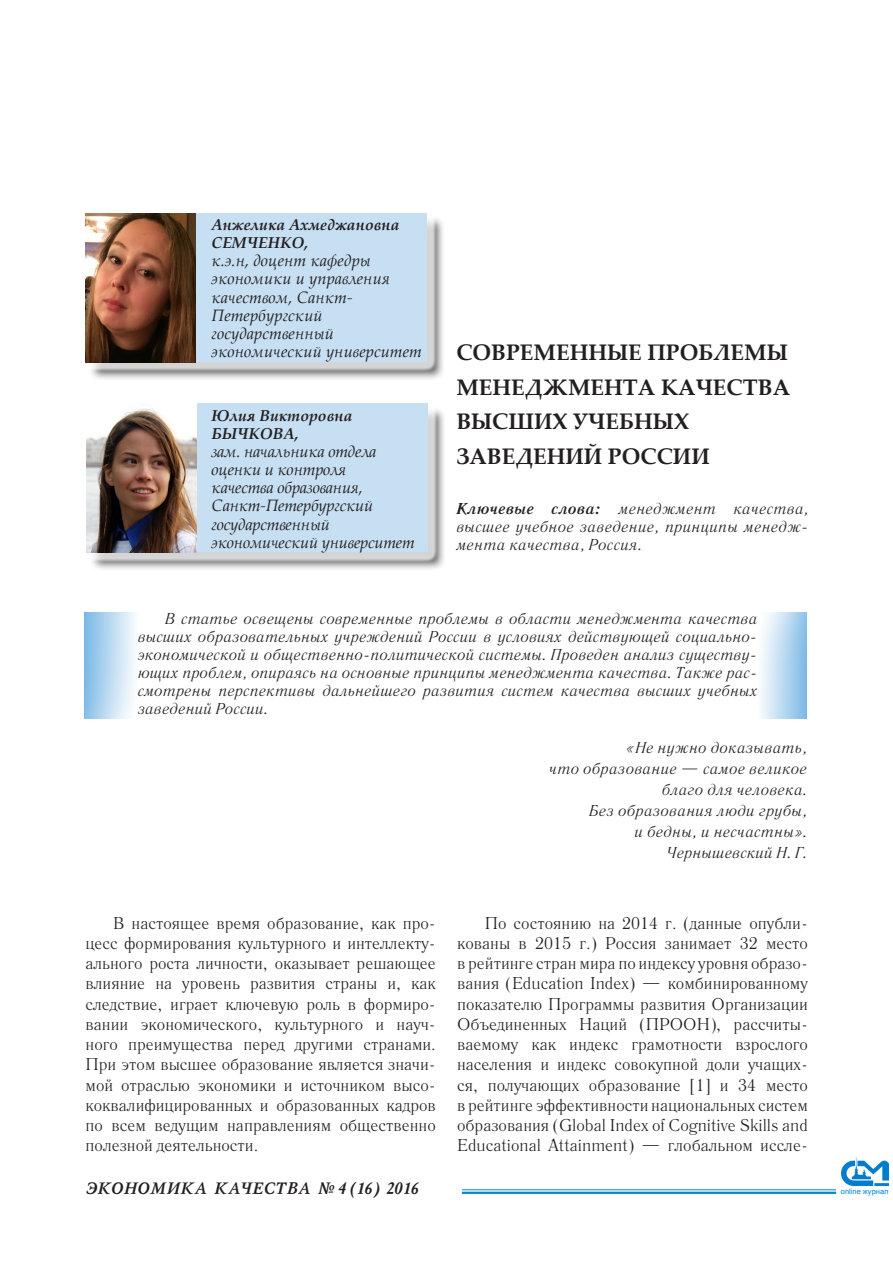
<style>
.page{position:relative;width:893px;height:1263px;background:#fff}
.page>*{position:absolute;margin:0;border:0;box-sizing:border-box;transform-origin:0 0}
.t1{font:700 22.5px/34.5px "Palatino Linotype";color:#231f20}
.t2{font:16.95px/20.2px "Literaturnaya";color:#231f20;text-align:justify}
.t3{font:italic 16.5px/18.1px "Palatino Linotype";letter-spacing:-.02em;color:#231f20}
.t4{font:italic 16.5px/18.1px "Palatino Linotype";color:#231f20}
.t5{font:italic 700 16.5px "Mysl C";letter-spacing:-.015em;color:#231f20}
.t6{font:italic 15.75px/18px "Literaturnaya";letter-spacing:.01em;color:#231f20;text-align:justify}
.t7{font:italic 700 15.75px/18px "Palatino Linotype";color:#231f20}
.t8{font:7.5px "Arial";color:#0089cf}
.s1{font-weight:700}
</style>
<div class="page">
<hr style="left:462px;top:1189px;width:374px;height:1px;background:#0089cf">
<hr style="left:462px;top:1192px;width:374px;height:2px;background:#0089cf">
<img style="left:841px;top:1158px;width:47px;height:29px">
<div style="left:88px;top:216px;width:357px;height:165px;background:#231f20;opacity:.75"></div>
<div style="left:76px;top:203px;width:360px;height:169px;background:#fff;opacity:.75"></div>
<div style="left:86px;top:213px;width:340px;height:149px;background:#c7dff2"></div>
<div style="left:85px;top:613px;width:53px;height:106px;background:linear-gradient(to right,#80bbe6,#fff)"></div>
<svg style="left:761px;top:613px;width:46px;height:106px;background:#bcdaf1"></svg>
<img style="left:85px;top:213px;width:110px;height:149px">
<div style="left:89px;top:406px;width:357px;height:165px;background:#231f20;opacity:.75"></div>
<div style="left:77px;top:394px;width:360px;height:168px;background:#fff;opacity:.75"></div>
<div style="left:87px;top:404px;width:340px;height:148px;background:#c7dff2"></div>
<img style="left:86px;top:404px;width:111px;height:148px">
<p class="t7" style="left:212px;top:215px;width:190px">Анжелика Ахмеджановна<br>СЕМЧЕНКО,</p>
<p class="t4" style="left:212px;top:251px;width:212px">к.э.н, доцент кафедры экономики и управления качеством, Санкт-<br>Петербургский государственный экономический университет</p>
<p class="t7" style="left:212px;top:406px;width:142px">Юлия Викторовна<br>БЫЧКОВА,</p>
<p class="t3" style="left:212px;top:442px;width:205px">зам. начальника отдела оценки и контроля<br>качества образования,<br>Санкт-Петербургский государственный экономический университет</p>
<h1 class="t1" style="left:456px;top:335px;width:335px">СОВРЕМЕННЫЕ ПРОБЛЕМЫ<br>МЕНЕДЖМЕНТА КАЧЕСТВА<br>ВЫСШИХ УЧЕБНЫХ<br>ЗАВЕДЕНИЙ РОССИИ</h1>
<p class="t6" style="left:456px;top:499px;width:354px;text-align:left"><span class="s1">Ключевые слова:</span> менеджмент качества, высшее учебное заведение, принципы менедж&shy;мента качества, Россия.</p>
<p class="t6" style="left:138px;top:610px;width:621px;text-indent:28px">В статье освещены современные проблемы в области менеджмента качества высших образовательных учреждений России в условиях действующей социально&shy;экономической и общественно-политической системы. Проведен анализ существу&shy;ющих проблем, опираясь на основные принципы менеджмента качества. Также рас&shy;смотрены перспективы дальнейшего развития систем качества высших учебных заведений России.</p>
<p class="t6" style="left:549px;top:738px;width:259px;line-height:21px;text-align:right">«Не нужно доказывать,<br>что образование — самое великое благо для человека.<br>Без образования люди грубы,<br>и бедны, и несчастны».<br>Чернышевский Н. Г.</p>
<p class="t2" style="left:86px;top:913px;width:352px;text-indent:28px">В настоящее время образование, как про&shy;цесс формирования культурного и интеллекту&shy;ального роста личности, оказывает решающее влияние на уровень развития страны и, как следствие, играет ключевую роль в формиро&shy;вании экономического, культурного и науч&shy;ного преимущества перед другими странами.<br>При этом высшее образование является значи&shy;мой отраслью экономики и источником высо&shy;коквалифицированных и образованных кадров по всем ведущим направлениям общественно полезной деятельности.</p>
<p class="t2" style="left:457px;top:913px;width:352px;text-indent:28px">По состоянию на 2014 г. (данные опубли&shy;кованы в 2015 г.) Россия занимает 32 место в рейтинге стран мира по индексу уровня образо&shy;вания (Education Index) — комбинированному показателю Программы развития Организации Объединенных Наций (ПРООН), рассчиты&shy;ваемому как индекс грамотности взрослого населения и индекс совокупной доли учащих&shy;ся, получающих образование [1] и 34 место в рейтинге эффективности национальных систем образования (Global Index of Cognitive Skills and Educational Attainment) — глобальном иссле-</p>
<p class="t5" style="left:85px;top:1179px;width:335px">ЭКОНОМИКА КАЧЕСТВА № 4 (16) 2016</p>
<p class="t8" style="left:841px;top:1186px;width:49px">online журнал</p>
</div>
